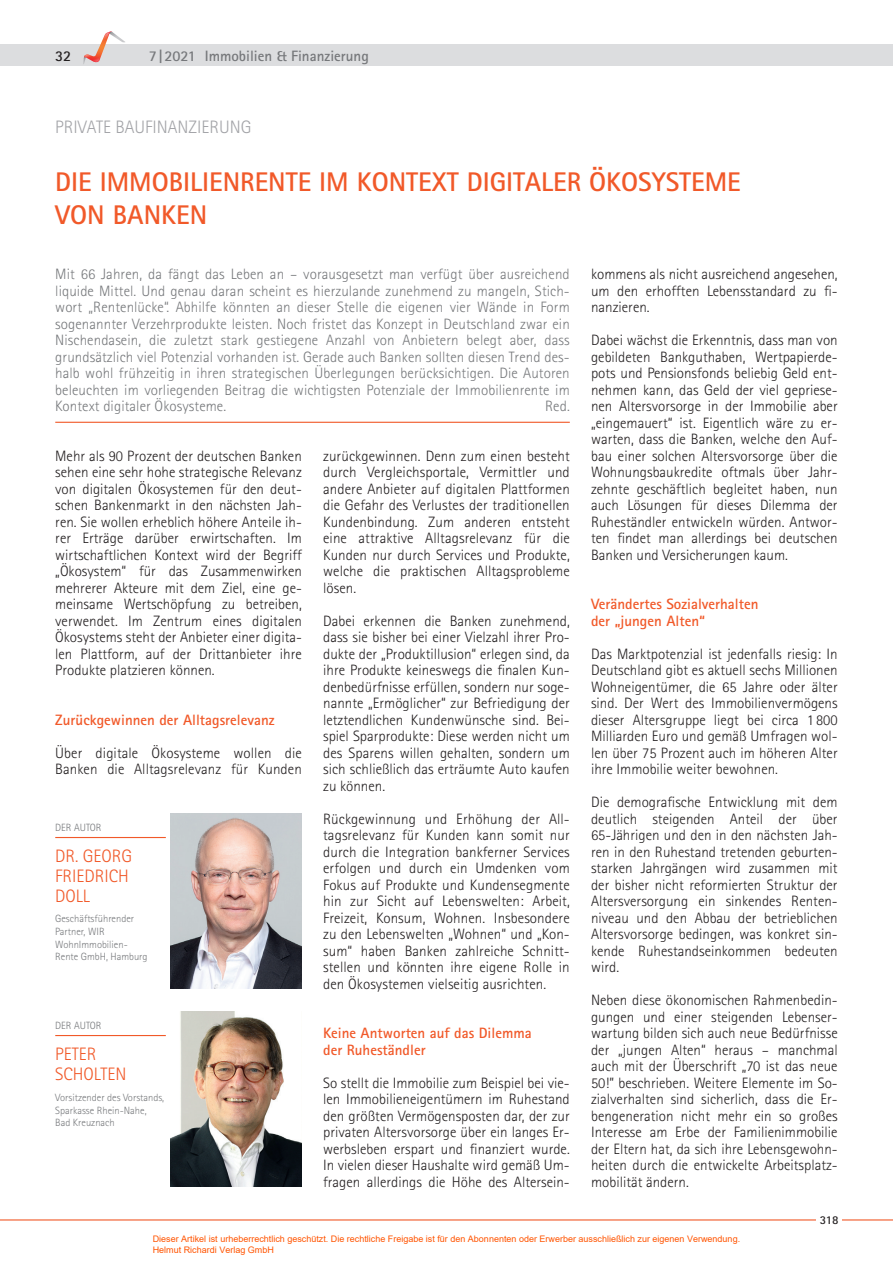
<style>
.page{position:relative;width:893px;height:1263px;background:#fff}
.page>*{position:absolute;margin:0;border:0;box-sizing:border-box;transform-origin:0 0}
.t1{font:700 27px/33px "Rotis Sans Serif";color:#f15929}
.t2{font:300 18px/20.2px "Rotis Sans Serif";color:#f15929}
.t3{font:300 18px "Rotis Sans Serif";color:#a3a4a8}
.t4{font:300 15px/16.5px "Rotis Sans Serif";color:#231f20;text-align:justify}
.t5{font:300 15px/16.5px "Rotis Sans Serif";letter-spacing:.005em;color:#76787b;text-align:justify}
.t6{font:700 15px/16.5px "Rotis Sans Serif";color:#f15929}
.t7{font:700 15px "Rotis Sans Serif";color:#76787b}
.t8{font:700 15px "Rotis Sans Serif";color:#231f20}
.t9{font:700 12px "Rotis Sans Serif";color:#231f20}
.t10{font:300 10.5px/12.6px "Rotis Sans Serif";color:#76787b}
.t11{font:9px/10.8px "Arial";color:#ff5400}
</style>
<div class="page">
<hr style="left:0;top:1219px;width:893px;height:1px;background:#f15929">
<div style="left:0;top:45px;width:893px;height:21px;background:#dcdddf"></div>
<svg style="left:83px;top:31px;width:43px;height:33px"></svg>
<div style="left:816px;top:1214px;width:26px;height:13px;background:#fff"></div>
<hr style="left:55px;top:422px;width:515px;height:1px;background:#f15929">
<img style="left:170px;top:1011px;width:132px;height:176px">
<img style="left:170px;top:813px;width:132px;height:176px">
<hr style="left:55px;top:1035px;width:111px;height:1px;background:#f15929">
<hr style="left:55px;top:837px;width:111px;height:1px;background:#f15929">
<p class="t8" style="left:55px;top:46px;width:18px">32</p>
<p class="t7" style="left:149px;top:46px;width:222px">7|2021 Immobilien &amp; Finanzierung</p>
<p class="t3" style="left:55px;top:116px;width:198px">PRIVATE BAUFINANZIERUNG</p>
<h1 class="t1" style="left:55px;top:165px;width:687px">DIE IMMOBILIENRENTE IM KONTEXT DIGITALER ÖKOSYSTEME<br>VON BANKEN</h1>
<p class="t5" style="left:55px;top:266px;width:516px">Mit 66 Jahren, da fängt das Leben an – vorausgesetzt man verfügt über ausreichend liquide Mittel. Und genau daran scheint es hierzulande zunehmend zu mangeln, Stich&shy;wort „Rentenlücke“. Abhilfe könnten an dieser Stelle die eigenen vier Wände in Form sogenannter Verzehrprodukte leisten. Noch fristet das Konzept in Deutschland zwar ein Nischendasein, die zuletzt stark gestiegene Anzahl von Anbietern belegt aber, dass grundsätzlich viel Potenzial vorhanden ist. Gerade auch Banken sollten diesen Trend des&shy;halb wohl frühzeitig in ihren strategischen Überlegungen berücksichtigen. Die Autoren beleuchten im vorliegenden Beitrag die wichtigsten Potenziale der Immobilienrente im Kontext digitaler Ökosysteme.</p>
<p class="t5" style="left:545px;top:398px;width:26px">Red.</p>
<p class="t4" style="left:55px;top:447px;width:248px">Mehr als 90 Prozent der deutschen Banken sehen eine sehr hohe strategische Relevanz von digitalen Ökosystemen für den deut&shy;schen Bankenmarkt in den nächsten Jah&shy;ren. Sie wollen erheblich höhere Anteile ih&shy;rer Erträge darüber erwirtschaften. Im wirtschaftlichen Kontext wird der Begriff „Ökosystem“ für das Zusammenwirken mehrerer Akteure mit dem Ziel, eine ge&shy;meinsame Wertschöpfung zu betreiben, verwendet. Im Zentrum eines digitalen Ökosystems steht der Anbieter einer digita&shy;len Plattform, auf der Drittanbieter ihre Produkte platzieren können.</p>
<p class="t6" style="left:55px;top:711px;width:221px">Zurückgewinnen der Alltagsrelevanz</p>
<p class="t4" style="left:55px;top:744px;width:248px">Über digitale Ökosysteme wollen die<br>Banken die Alltagsrelevanz für Kunden</p>
<p class="t10" style="left:55px;top:821px;width:48px">DER AUTOR</p>
<p class="t2" style="left:55px;top:846px;width:79px">DR. GEORG<br>FRIEDRICH<br>DOLL</p>
<p class="t10" style="left:55px;top:912px;width:94px">Geschäftsführender<br>Partner, WIR<br>WohnImmobilien-<br>Rente GmbH, Hamburg</p>
<p class="t10" style="left:55px;top:1019px;width:48px">DER AUTOR</p>
<p class="t2" style="left:55px;top:1044px;width:73px">PETER<br>SCHOLTEN</p>
<p class="t10" style="left:55px;top:1091px;width:110px">Vorsitzender des Vorstands,<br>Sparkasse Rhein-Nahe,<br>Bad Kreuznach</p>
<p class="t4" style="left:323px;top:447px;width:248px">zurückgewinnen. Denn zum einen besteht durch Vergleichsportale, Vermittler und andere Anbieter auf digitalen Plattformen die Gefahr des Verlustes der traditionellen Kundenbindung. Zum anderen entsteht eine attraktive Alltagsrelevanz für die Kunden nur durch Services und Produkte, welche die praktischen Alltagsprobleme lösen.</p>
<p class="t4" style="left:323px;top:612px;width:248px">Dabei erkennen die Banken zunehmend, dass sie bisher bei einer Vielzahl ihrer Pro&shy;dukte der „Produktillusion“ erlegen sind, da ihre Produkte keineswegs die finalen Kun&shy;denbedürfnisse erfüllen, sondern nur soge&shy;nannte „Ermöglicher“ zur Befriedigung der letztendlichen Kundenwünsche sind. Bei&shy;spiel Sparprodukte: Diese werden nicht um des Sparens willen gehalten, sondern um sich schließlich das erträumte Auto kaufen zu können.</p>
<p class="t4" style="left:323px;top:810px;width:248px">Rückgewinnung und Erhöhung der All&shy;tagsrelevanz für Kunden kann somit nur durch die Integration bankferner Services erfolgen und durch ein Umdenken vom Fokus auf Produkte und Kundensegmente hin zur Sicht auf Lebenswelten: Arbeit, Freizeit, Konsum, Wohnen. Insbesondere zu den Lebenswelten „Wohnen“ und „Kon&shy;sum“ haben Banken zahlreiche Schnitt&shy;stellen und könnten ihre eigene Rolle in den Ökosystemen vielseitig ausrichten.</p>
<p class="t6" style="left:323px;top:1024px;width:210px">Keine Antworten auf das Dilemma der Ruheständler</p>
<p class="t4" style="left:323px;top:1074px;width:248px">So stellt die Immobilie zum Beispiel bei vie&shy;len Immobilieneigentümern im Ruhestand den größten Vermögensposten dar, der zur privaten Altersvorsorge über ein langes Er&shy;werbsleben erspart und finanziert wurde.<br>In vielen dieser Haushalte wird gemäß Um&shy;fragen allerdings die Höhe des Altersein-</p>
<p class="t4" style="left:591px;top:266px;width:248px">kommens als nicht ausreichend angesehen, um den erhofften Lebensstandard zu fi&shy;nanzieren.</p>
<p class="t4" style="left:591px;top:332px;width:248px">Dabei wächst die Erkenntnis, dass man von gebildeten Bankguthaben, Wertpapierde&shy;pots und Pensionsfonds beliebig Geld ent&shy;nehmen kann, das Geld der viel gepriese&shy;nen Altersvorsorge in der Immobilie aber „eingemauert“ ist. Eigentlich wäre zu er&shy;warten, dass die Banken, welche den Auf&shy;bau einer solchen Altersvorsorge über die Wohnungsbaukredite oftmals über Jahr&shy;zehnte geschäftlich begleitet haben, nun auch Lösungen für dieses Dilemma der Ruheständler entwickeln würden. Antwor&shy;ten findet man allerdings bei deutschen Banken und Versicherungen kaum.</p>
<p class="t6" style="left:591px;top:595px;width:169px">Verändertes Sozialverhalten der „jungen Alten“</p>
<p class="t4" style="left:591px;top:645px;width:248px">Das Marktpotenzial ist jedenfalls riesig: In Deutschland gibt es aktuell sechs Millionen Wohneigentümer, die 65 Jahre oder älter sind. Der Wert des Immobilienvermögens dieser Altersgruppe liegt bei circa 1 800<br>Milliarden Euro und gemäß Umfragen wol&shy;len über 75 Prozent auch im höheren Alter ihre Immobilie weiter bewohnen.</p>
<p class="t4" style="left:591px;top:794px;width:248px">Die demografische Entwicklung mit dem deutlich steigenden Anteil der über 65-Jährigen und den in den nächsten Jah&shy;ren in den Ruhestand tretenden geburten&shy;starken Jahrgängen wird zusammen mit der bisher nicht reformierten Struktur der Altersversorgung ein sinkendes Renten&shy;niveau und den Abbau der betrieblichen Altersvorsorge bedingen, was konkret sin&shy;kende Ruhestandseinkommen bedeuten wird.</p>
<p class="t4" style="left:591px;top:992px;width:248px">Neben diese ökonomischen Rahmenbedin&shy;gungen und einer steigenden Lebenser&shy;wartung bilden sich auch neue Bedürfnisse der „jungen Alten“ heraus – manchmal auch mit der Überschrift „70 ist das neue 50!” beschrieben. Weitere Elemente im So&shy;zialverhalten sind sicherlich, dass die Er&shy;bengeneration nicht mehr ein so großes Interesse am Erbe der Familienimmobilie der Eltern hat, da sich ihre Lebensgewohn&shy;heiten durch die entwickelte Arbeitsplatz&shy;mobilität ändern.</p>
<p class="t9" style="left:820px;top:1212px;width:20px">318</p>
<p class="t11" style="left:153px;top:1233px;width:589px">Dieser Artikel ist urheberrechtlich geschützt. Die rechtliche Freigabe ist für den Abonnenten oder Erwerber ausschließlich zur eigenen Verwendung.<br>Helmut Richardi Verlag GmbH</p>
</div>
